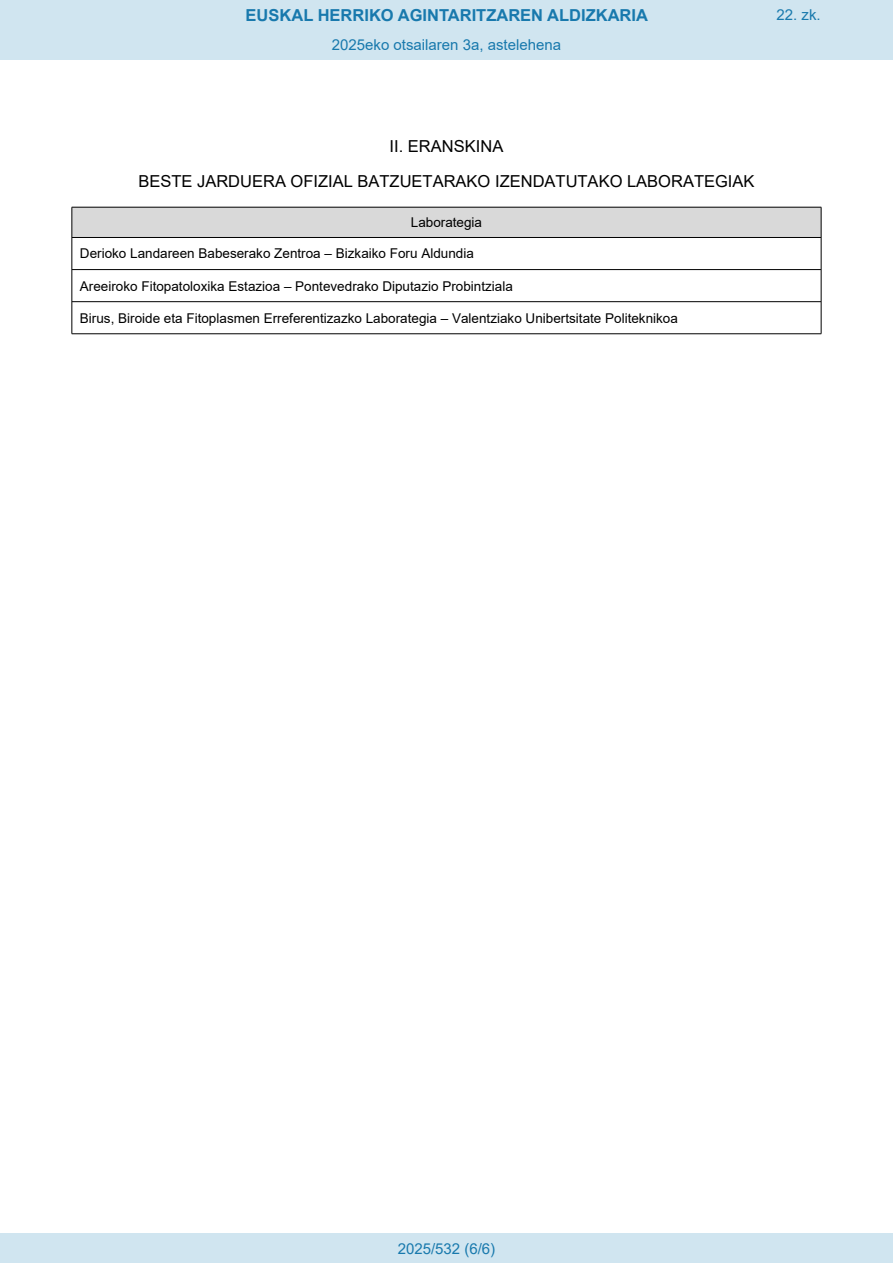
<style>
.page{position:relative;width:893px;height:1263px;background:#fff}
.page>*{position:absolute;margin:0;border:0;box-sizing:border-box;transform-origin:0 0}
.t1{font:16.5px/35.4px "Arial";color:#000;text-align:center}
.t2{font:700 16.5px "Arial";color:#1879ad}
.Paginacion_Centro{font:15px "Arial";color:#1879ad}
.t3{font:13.5px "Arial";color:#000}
</style>
<div class="page">
<div style="left:72px;top:207px;width:749px;height:30px;background:#d9d9d9"></div>
<hr style="left:72px;top:207px;width:1px;height:127px;background:#000">
<hr style="left:821px;top:207px;width:1px;height:127px;background:#000">
<hr style="left:72px;top:207px;width:749px;height:1px;background:#000">
<hr style="left:72px;top:237px;width:749px;height:1px;background:#000">
<hr style="left:72px;top:269px;width:749px;height:1px;background:#000">
<hr style="left:72px;top:301px;width:749px;height:1px;background:#000">
<hr style="left:72px;top:333px;width:749px;height:1px;background:#000">
<div style="left:0;top:0;width:893px;height:60px;background:#d0e5f0"></div>
<div style="left:0;top:1233px;width:893px;height:30px;background:#d0e5f0"></div>
<p class="t2" style="left:246px;top:3px;width:404px">EUSKAL HERRIKO AGINTARITZAREN ALDIZKARIA</p>
<p class="Paginacion_Centro" style="left:776px;top:5px;width:46px">22. zk.</p>
<p class="Paginacion_Centro" style="left:332px;top:35px;width:231px">2025eko otsailaren 3a, astelehena</p>
<p class="t1" style="left:138px;top:128px;width:618px">II. ERANSKINA<br>BESTE JARDUERA OFIZIAL BATZUETARAKO IZENDATUTAKO LABORATEGIAK</p>
<p class="t3" style="left:411px;top:213px;width:73px">Laborategia</p>
<p class="t3" style="left:80px;top:244px;width:395px">Derioko Landareen Babeserako Zentroa – Bizkaiko Foru Aldundia</p>
<p class="t3" style="left:80px;top:276px;width:434px">Areeiroko Fitopatoloxika Estazioa – Pontevedrako Diputazio Probintziala</p>
<p class="t3" style="left:80px;top:309px;width:599px">Birus, Biroide eta Fitoplasmen Erreferentizazko Laborategia – Valentziako Unibertsitate Politeknikoa</p>
<p class="Paginacion_Centro" style="left:398px;top:1238px;width:99px">2025/532 (6/6)</p>
</div>
